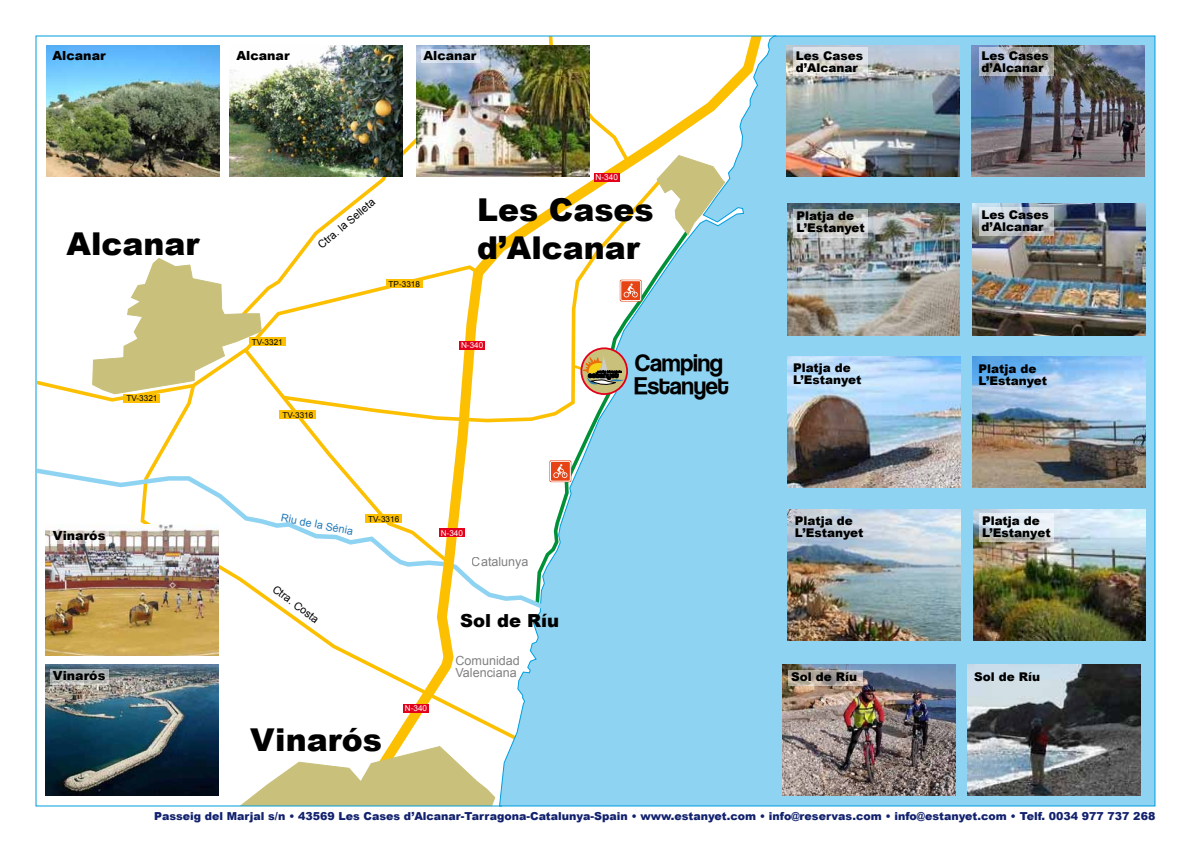
<style>
.page{position:relative;width:1191px;height:842px;background:#fff}
.page>*{position:absolute;margin:0;border:0;box-sizing:border-box;transform-origin:0 0}
.t1{font:900 31.5px "Arial";color:#000}
.t2{font:22.8px/22.8px "Coolvetica";color:#000}
.t3{font:900 18px "Arial";color:#000}
.t4{font:900 12.6px "Arial";color:#000}
.t5{font:12.6px/12.6px "Arial";color:#000}
.t6{font:900 12px/12px "Arial";color:#000}
.t7{font:900 11px "Arial";color:#11216d}
.t8{font:10.8px "Arial";color:#000}
.t9{font:10.8px "Arial";color:#217aba}
.t10{font:8.2px "Arial";color:#000}
.t11{font:8.2px "Arial";color:#fff}
</style>
<div class="page">
<svg style="left:777px;top:35px;width:379px;height:772px;background:#8bceeb"></svg>
<img style="left:972px;top:45px;width:173px;height:132px">
<img style="left:786px;top:45px;width:173px;height:132px">
<img style="left:972px;top:204px;width:173px;height:131px">
<img style="left:787px;top:509px;width:173px;height:131px">
<img style="left:972px;top:356px;width:173px;height:131px">
<img style="left:787px;top:356px;width:173px;height:131px">
<svg style="left:793px;top:48px;width:74px;height:28px;background:#dadcdc"></svg>
<svg style="left:979px;top:48px;width:74px;height:28px;background:#acafb5"></svg>
<svg style="left:979px;top:207px;width:74px;height:29px;background:#c2c8ce"></svg>
<img style="left:787px;top:204px;width:172px;height:131px">
<svg style="left:793px;top:209px;width:75px;height:29px;background:#bdbfbd"></svg>
<img style="left:973px;top:509px;width:172px;height:131px">
<svg style="left:979px;top:513px;width:74px;height:29px;background:#d5dcdf"></svg>
<img style="left:967px;top:664px;width:173px;height:132px">
<img style="left:782px;top:664px;width:173px;height:132px">
<svg style="left:788px;top:670px;width:74px;height:16px"></svg>
<img style="left:35px;top:35px;width:742px;height:772px">
<div style="left:549px;top:460px;width:22px;height:22px;background:#e64415;border-radius:2px"></div>
<div style="left:550px;top:461px;width:20px;height:20px;border:1px solid #fff;border-radius:2px"></div>
<svg style="left:553px;top:464px;width:14px;height:14px"></svg>
<div style="left:620px;top:280px;width:21px;height:22px;background:#e64415;border-radius:2px"></div>
<div style="left:620px;top:280px;width:21px;height:21px;border:1px solid #fff;border-radius:2px"></div>
<svg style="left:623px;top:283px;width:15px;height:14px"></svg>
<p class="t4" style="left:53px;top:47px;width:55px">Alcanar</p>
<p class="t4" style="left:236px;top:47px;width:55px">Alcanar</p>
<p class="t4" style="left:423px;top:47px;width:55px">Alcanar</p>
<p class="t11" style="left:595px;top:172px;width:24px">N-340</p>
<h1 class="t1" style="left:477px;top:187px;width:178px">Les Cases</h1>
<p class="t8" style="left:315px;top:241px;width:72px;rotate:-40deg">Ctra. la Selleta</p>
<h1 class="t1" style="left:67px;top:221px;width:134px">Alcanar</h1>
<h1 class="t1" style="left:477px;top:225px;width:164px">d’Alcanar</h1>
<p class="t10" style="left:126px;top:393px;width:32px">TV-3321</p>
<p class="t4" style="left:53px;top:526px;width:54px">Vinarós</p>
<p class="t10" style="left:252px;top:337px;width:32px">TV-3321</p>
<p class="t10" style="left:282px;top:409px;width:32px">TV-3316</p>
<p class="t10" style="left:388px;top:279px;width:33px">TP-3318</p>
<p class="t11" style="left:461px;top:340px;width:24px">N-340</p>
<p class="t9" style="left:282px;top:510px;width:75px;rotate:11deg">Riu de la Sénia</p>
<p class="t10" style="left:368px;top:513px;width:32px">TV-3316</p>
<p class="t8" style="left:278px;top:582px;width:56px;rotate:37deg">Ctra. Costa</p>
<p class="t11" style="left:441px;top:527px;width:24px">N-340</p>
<p class="t5" style="left:472px;top:556px;width:58px">Catalunya</p>
<h3 class="t3" style="left:460px;top:608px;width:100px">Sol de Ríu</h3>
<h2 class="t2" style="left:635px;top:353px;width:95px">Camping<br>Estanyet</h2>
<p class="t6" style="left:795px;top:49px;width:69px">Les Cases d’Alcanar</p>
<p class="t6" style="left:981px;top:49px;width:69px">Les Cases d’Alcanar</p>
<p class="t6" style="left:796px;top:210px;width:70px">Platja de<br>L’Estanyet</p>
<p class="t6" style="left:981px;top:209px;width:69px">Les Cases d’Alcanar</p>
<p class="t6" style="left:793px;top:361px;width:70px">Platja de<br>L’Estanyet</p>
<p class="t6" style="left:978px;top:362px;width:70px">Platja de<br>L’Estanyet</p>
<p class="t6" style="left:795px;top:514px;width:70px">Platja de<br>L’Estanyet</p>
<p class="t6" style="left:982px;top:514px;width:70px">Platja de<br>L’Estanyet</p>
<p class="t5" style="left:455px;top:654px;width:66px">Comunidad<br>Valenciana</p>
<p class="t4" style="left:53px;top:667px;width:54px">Vinarós</p>
<p class="t6" style="left:791px;top:670px;width:67px">Sol de Ríu</p>
<p class="t6" style="left:974px;top:670px;width:67px">Sol de Ríu</p>
<h1 class="t1" style="left:250px;top:717px;width:133px">Vinarós</h1>
<p class="t11" style="left:405px;top:703px;width:24px">N-340</p>
<p class="t7" style="left:154px;top:808px;width:1002px">Passeig del Marjal s/n • 43569 Les Cases d’Alcanar-Tarragona-Catalunya-Spain • www.estanyet.com • info@reservas.com • info@estanyet.com • Telf. 0034 977 737 268</p>
</div>
